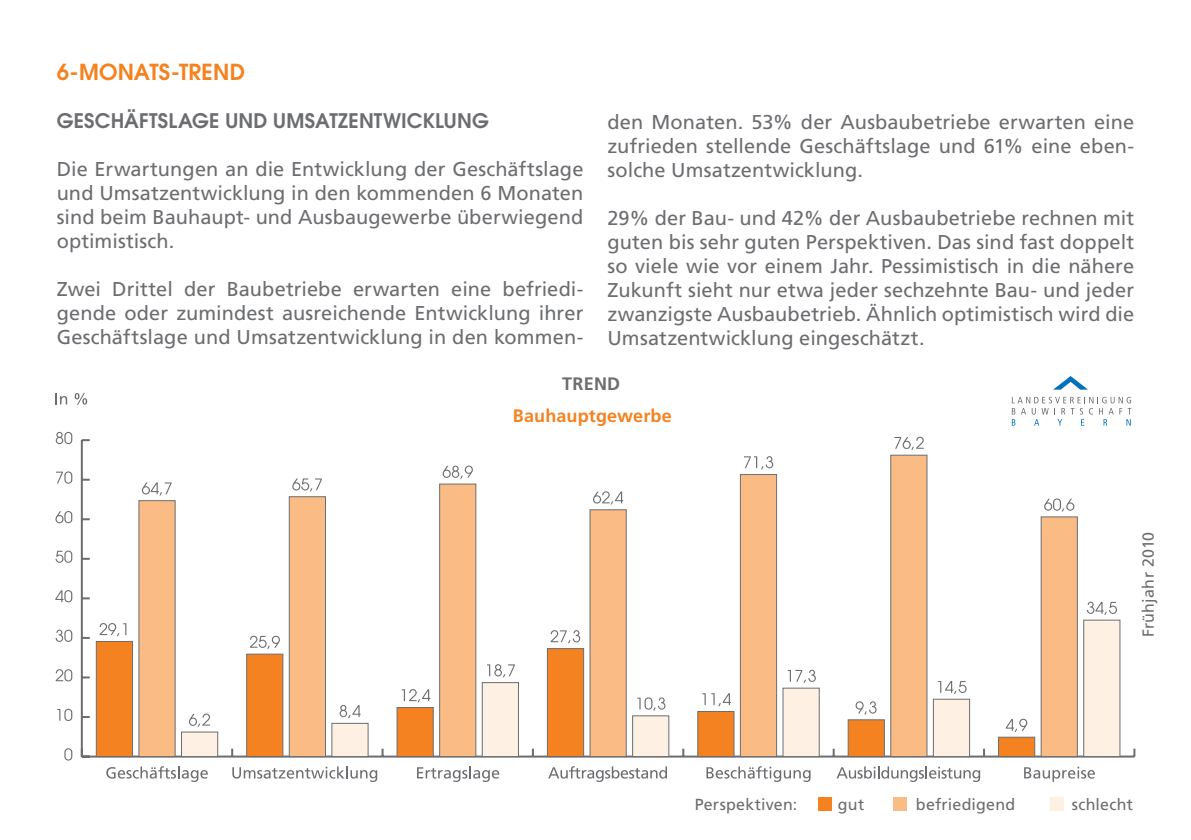
<style>
.page{position:relative;width:1191px;height:840px;background:#fff}
.page>*{position:absolute;margin:0;border:0;box-sizing:border-box;transform-origin:0 0}
.t1{font:600 22px "Avant Garde";letter-spacing:.005em;color:#f58220}
.t2{font:20px/24px "Frutiger";letter-spacing:.005em;color:#6c6d70;text-align:justify}
.t3{font:600 20px "Avant Garde";letter-spacing:.015em;color:#6c6d70}
.t4{font:700 18px "Frutiger";letter-spacing:.01em;color:#f58220}
.t5{font:700 18px "Frutiger";color:#6c6d70}
.t6{font:16px "Frutiger";letter-spacing:.015em;color:#6c6d70}
</style>
<div class="page">
<svg style="left:231px;top:748px;width:2px;height:7px"></svg>
<svg style="left:381px;top:748px;width:2px;height:7px"></svg>
<svg style="left:532px;top:748px;width:2px;height:7px"></svg>
<svg style="left:682px;top:748px;width:2px;height:7px"></svg>
<svg style="left:832px;top:748px;width:2px;height:7px"></svg>
<svg style="left:983px;top:748px;width:2px;height:7px"></svg>
<svg style="left:1133px;top:748px;width:2px;height:8px"></svg>
<hr style="left:82px;top:755px;width:1052px;height:2px;background:#6c6d70">
<svg style="left:83px;top:676px;width:7px;height:2px"></svg>
<svg style="left:83px;top:636px;width:7px;height:2px"></svg>
<svg style="left:83px;top:597px;width:7px;height:2px"></svg>
<svg style="left:83px;top:557px;width:7px;height:2px"></svg>
<svg style="left:83px;top:518px;width:7px;height:2px"></svg>
<svg style="left:83px;top:478px;width:7px;height:2px"></svg>
<svg style="left:82px;top:439px;width:8px;height:2px"></svg>
<hr style="left:81px;top:440px;width:2px;height:316px;background:#6c6d70">
<div style="left:181px;top:731px;width:37px;height:25px;background:#fef0e2;border:1px solid #6c6d70"></div>
<div style="left:331px;top:722px;width:37px;height:34px;background:#fef0e2;border:1px solid #6c6d70"></div>
<div style="left:482px;top:681px;width:37px;height:75px;background:#fef0e2;border:1px solid #6c6d70"></div>
<div style="left:632px;top:715px;width:37px;height:41px;background:#fef0e2;border:1px solid #6c6d70"></div>
<div style="left:782px;top:687px;width:37px;height:69px;background:#fef0e2"></div>
<div style="left:933px;top:698px;width:37px;height:58px;background:#fef0e2;border:1px solid #6c6d70"></div>
<div style="left:1083px;top:619px;width:37px;height:137px;background:#fef0e2;border:1px solid #6c6d70"></div>
<div style="left:138px;top:500px;width:38px;height:256px;background:#fbbb85;border:1px solid #6c6d70"></div>
<div style="left:289px;top:496px;width:37px;height:260px;background:#fbbb85;border:1px solid #6c6d70"></div>
<div style="left:439px;top:483px;width:37px;height:273px;background:#fbbb85;border:1px solid #6c6d70"></div>
<div style="left:589px;top:509px;width:38px;height:247px;background:#fbbb85;border:1px solid #6c6d70"></div>
<div style="left:740px;top:474px;width:37px;height:282px;background:#fbbb85;border:1px solid #6c6d70"></div>
<div style="left:890px;top:454px;width:37px;height:302px;background:#fbbb85;border:1px solid #6c6d70"></div>
<div style="left:1040px;top:516px;width:37px;height:240px;background:#fbbb85;border:1px solid #6c6d70"></div>
<div style="left:96px;top:640px;width:37px;height:116px;background:#f58220;border:1px solid #6c6d70"></div>
<div style="left:246px;top:653px;width:37px;height:103px;background:#f58220;border:1px solid #6c6d70"></div>
<div style="left:396px;top:706px;width:38px;height:50px;background:#f58220;border:1px solid #6c6d70"></div>
<div style="left:547px;top:647px;width:37px;height:109px;background:#f58220;border:1px solid #6c6d70"></div>
<div style="left:697px;top:710px;width:37px;height:46px;background:#f58220;border:1px solid #6c6d70"></div>
<div style="left:847px;top:718px;width:38px;height:38px;background:#f58220;border:1px solid #6c6d70"></div>
<div style="left:998px;top:736px;width:37px;height:20px;background:#f58220;border:1px solid #6c6d70"></div>
<svg style="left:189px;top:713px;width:21px;height:13px"></svg>
<svg style="left:339px;top:704px;width:22px;height:13px"></svg>
<svg style="left:487px;top:664px;width:28px;height:13px"></svg>
<svg style="left:637px;top:697px;width:28px;height:13px"></svg>
<svg style="left:787px;top:669px;width:29px;height:13px"></svg>
<svg style="left:938px;top:681px;width:28px;height:12px"></svg>
<svg style="left:1087px;top:601px;width:30px;height:13px"></svg>
<svg style="left:142px;top:482px;width:29px;height:13px"></svg>
<svg style="left:292px;top:478px;width:30px;height:13px"></svg>
<svg style="left:442px;top:465px;width:31px;height:13px"></svg>
<svg style="left:593px;top:491px;width:30px;height:13px"></svg>
<svg style="left:744px;top:456px;width:29px;height:13px"></svg>
<svg style="left:894px;top:436px;width:29px;height:13px"></svg>
<svg style="left:1044px;top:498px;width:30px;height:13px"></svg>
<svg style="left:100px;top:623px;width:26px;height:12px"></svg>
<svg style="left:250px;top:635px;width:30px;height:13px"></svg>
<svg style="left:402px;top:689px;width:28px;height:12px"></svg>
<svg style="left:550px;top:630px;width:30px;height:13px"></svg>
<svg style="left:702px;top:693px;width:29px;height:12px"></svg>
<svg style="left:855px;top:701px;width:21px;height:13px"></svg>
<svg style="left:1005px;top:718px;width:22px;height:13px"></svg>
<svg style="left:106px;top:766px;width:102px;height:15px"></svg>
<svg style="left:232px;top:766px;width:145px;height:15px"></svg>
<svg style="left:417px;top:766px;width:82px;height:15px"></svg>
<svg style="left:548px;top:766px;width:119px;height:15px"></svg>
<svg style="left:706px;top:766px;width:104px;height:15px"></svg>
<svg style="left:836px;top:766px;width:144px;height:15px"></svg>
<svg style="left:1024px;top:766px;width:71px;height:15px"></svg>
<svg style="left:64px;top:748px;width:8px;height:12px"></svg>
<svg style="left:57px;top:708px;width:15px;height:12px"></svg>
<svg style="left:56px;top:669px;width:16px;height:12px"></svg>
<svg style="left:56px;top:629px;width:16px;height:12px"></svg>
<svg style="left:55px;top:590px;width:17px;height:12px"></svg>
<svg style="left:55px;top:550px;width:17px;height:12px"></svg>
<svg style="left:55px;top:511px;width:17px;height:12px"></svg>
<svg style="left:56px;top:471px;width:16px;height:12px"></svg>
<svg style="left:56px;top:431px;width:16px;height:13px"></svg>
<svg style="left:56px;top:393px;width:11px;height:11px"></svg>
<svg style="left:75px;top:392px;width:12px;height:12px"></svg>
<svg style="left:1054px;top:376px;width:33px;height:13px"></svg>
<svg style="left:1011px;top:396px;width:120px;height:29px"></svg>
<div style="left:818px;top:796px;width:13px;height:13px;background:#f58220"></div>
<div style="left:893px;top:796px;width:13px;height:13px;background:#fbbb85"></div>
<div style="left:1050px;top:796px;width:13px;height:13px;background:#fef0e2"></div>
<p class="t1" style="left:57px;top:58px;width:188px">6-MONATS-TREND</p>
<p class="t3" style="left:57px;top:108px;width:31px">GESCHÄFTSLAGE</p>
<p class="t3" style="left:225px;top:108px;width:74px">UND UMSATZE</p>
<p class="t3" style="left:359px;top:108px;width:61px">NTWICKLU</p>
<p class="t3" style="left:457px;top:108px;width:32px">NG</p>
<p class="t2" style="left:57px;top:157px;width:528px">Die Erwartungen an die Entwicklung der Geschäftslage und Umsatzentwicklung in den kommenden 6 Monaten sind beim Bauhaupt- und Ausbaugewerbe überwiegend optimistisch.</p>
<p class="t2" style="left:57px;top:277px;width:528px">Zwei Drittel der Baubetriebe erwarten eine befriedi&shy;gende oder zumindest ausreichende Entwicklung ihrer Geschäftslage und Umsatzentwicklung in den kommen-</p>
<p class="t2" style="left:607px;top:110px;width:528px">den Monaten. 53% der Ausbaubetriebe erwarten eine zufrieden stellende Geschäftslage und 61% eine eben&shy;solche Umsatzentwicklung.</p>
<p class="t2" style="left:607px;top:206px;width:528px">29% der Bau- und 42% der Ausbaubetriebe rechnen mit guten bis sehr guten Perspektiven. Das sind fast doppelt so viele wie vor einem Jahr. Pessimistisch in die nähere Zukunft sieht nur etwa jeder sechzehnte Bau- und jeder zwanzigste Ausbaubetrieb. Ähnlich optimistisch wird die Umsatzentwicklung eingeschätzt.</p>
<p class="t5" style="left:562px;top:373px;width:13px">TREND</p>
<p class="t4" style="left:513px;top:404px;width:161px">Bauhauptgewerbe</p>
<p class="t6" style="left:1139px;top:637px;width:107px;rotate:-90deg">Frühjahr 2010</p>
<p class="t6" style="left:694px;top:794px;width:104px">Perspektiven:</p>
<p class="t6" style="left:838px;top:794px;width:28px">gut</p>
<p class="t6" style="left:916px;top:794px;width:101px">befriedigend</p>
<p class="t6" style="left:1071px;top:794px;width:62px">schlecht</p>
</div>
